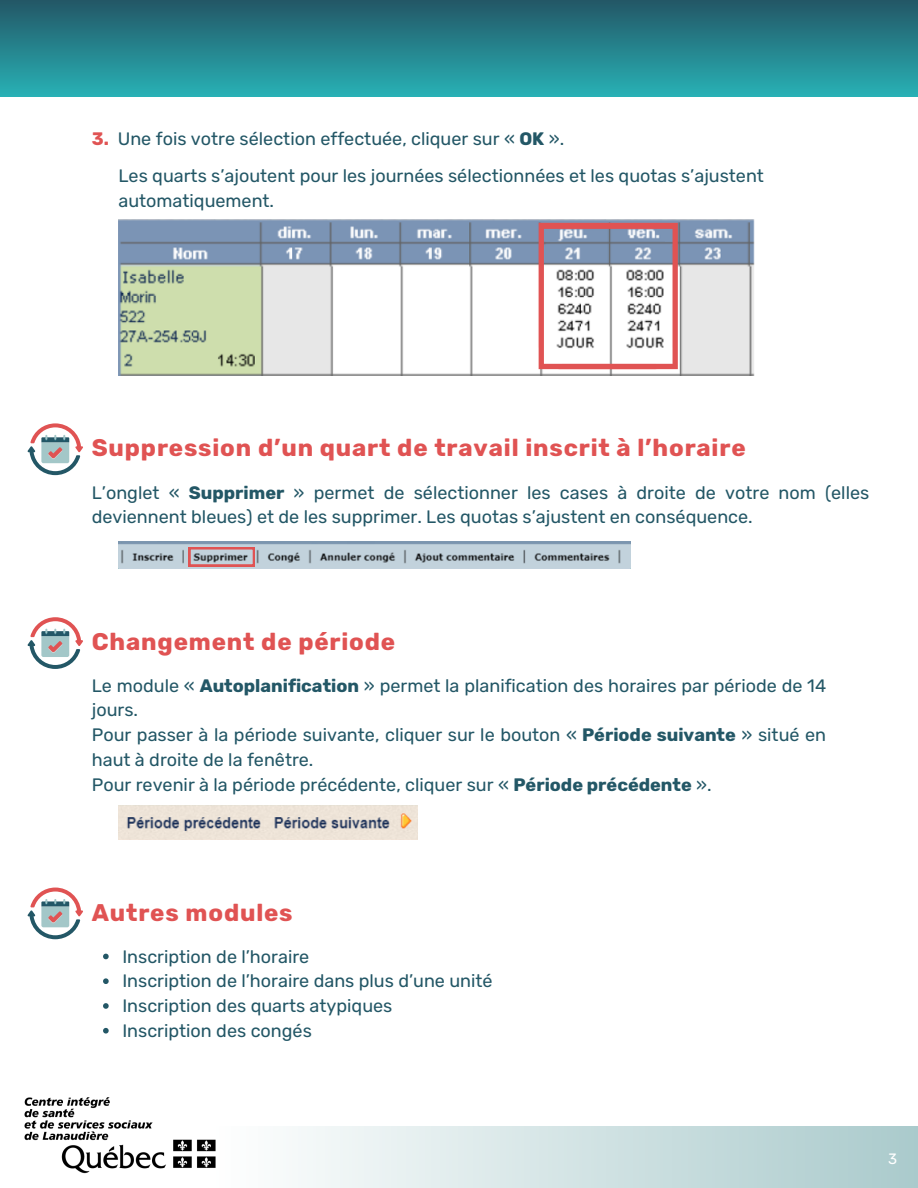
<style>
.page{position:relative;width:918px;height:1188px;background:#fff}
.page>*{position:absolute;margin:0;border:0;box-sizing:border-box;transform-origin:0 0}
.t1{font:700 24px "Rubik";letter-spacing:.035em;color:#e05353}
.t2{font:18px/24.8px "Rubik";color:#235766}
.t3{font:15px "Rubik";color:#fff}
.s1{font-weight:700;color:#e05353}
.s2{font-weight:700}
</style>
<div class="page">
<div style="left:0;top:0;width:918px;height:96px;background:linear-gradient(to bottom,#235766,#28afb4)"></div>
<svg style="left:27px;top:423px;width:56px;height:52px"></svg>
<img style="left:119px;top:542px;width:511px;height:27px">
<svg style="left:189px;top:547px;width:66px;height:19px"></svg>
<img style="left:119px;top:220px;width:635px;height:155px">
<img style="left:119px;top:806px;width:299px;height:34px">
<svg style="left:27px;top:617px;width:56px;height:52px"></svg>
<svg style="left:27px;top:888px;width:56px;height:51px"></svg>
<svg style="left:103px;top:954px;width:6px;height:5px"></svg>
<svg style="left:103px;top:978px;width:6px;height:6px"></svg>
<svg style="left:103px;top:1003px;width:6px;height:6px"></svg>
<svg style="left:103px;top:1028px;width:6px;height:6px"></svg>
<div style="left:216px;top:1126px;width:702px;height:62px;background:linear-gradient(to right,#feffff,#aacacc)"></div>
<img style="left:24px;top:1097px;width:210px;height:85px">
<p class="t2" style="left:92px;top:126px;width:474px"><span class="s1">3.</span> Une fois votre sélection effectuée, cliquer sur « <span class="s2">OK</span> ».</p>
<p class="t2" style="left:119px;top:164px;width:647px">Les quarts s’ajoutent pour les journées sélectionnées et les quotas s’ajustent</p>
<h1 class="t2" style="left:119px;top:189px;width:157px">automatiquement.</h1>
<p class="t1" style="left:92px;top:434px;width:655px">Suppression d’un quart de travail inscrit à l’horaire</p>
<p class="t2" style="left:92px;top:480px;width:779px">L’onglet « <span class="s2">Supprimer</span> » permet de sélectionner les cases à droite de votre nom (elles deviennent bleues) et de les supprimer. Les quotas s’ajustent en conséquence.</p>
<p class="t1" style="left:92px;top:627px;width:305px">Changement de période</p>
<h1 class="t2" style="left:92px;top:673px;width:736px">Le module « <span class="s2">Autoplanification</span> » permet la planification des horaires par période de 14 jours.</h1>
<p class="t2" style="left:92px;top:723px;width:736px">Pour passer à la période suivante, cliquer sur le bouton « <span class="s2">Période suivante</span> » situé en haut à droite de la fenêtre.</p>
<p class="t2" style="left:92px;top:772px;width:621px">Pour revenir à la période précédente, cliquer sur « <span class="s2">Période précédente</span> ».</p>
<p class="t1" style="left:92px;top:898px;width:202px">Autres modules</p>
<p class="t2" style="left:122px;top:944px;width:188px">Inscription de l’horaire</p>
<p class="t2" style="left:122px;top:969px;width:372px">Inscription de l’horaire dans plus d’une unité</p>
<h1 class="t2" style="left:122px;top:994px;width:272px">Inscription des quarts atypiques</h1>
<p class="t2" style="left:122px;top:1018px;width:191px">Inscription des congés</p>
<p class="t3" style="left:888px;top:1150px;width:11px">3</p>
</div>
